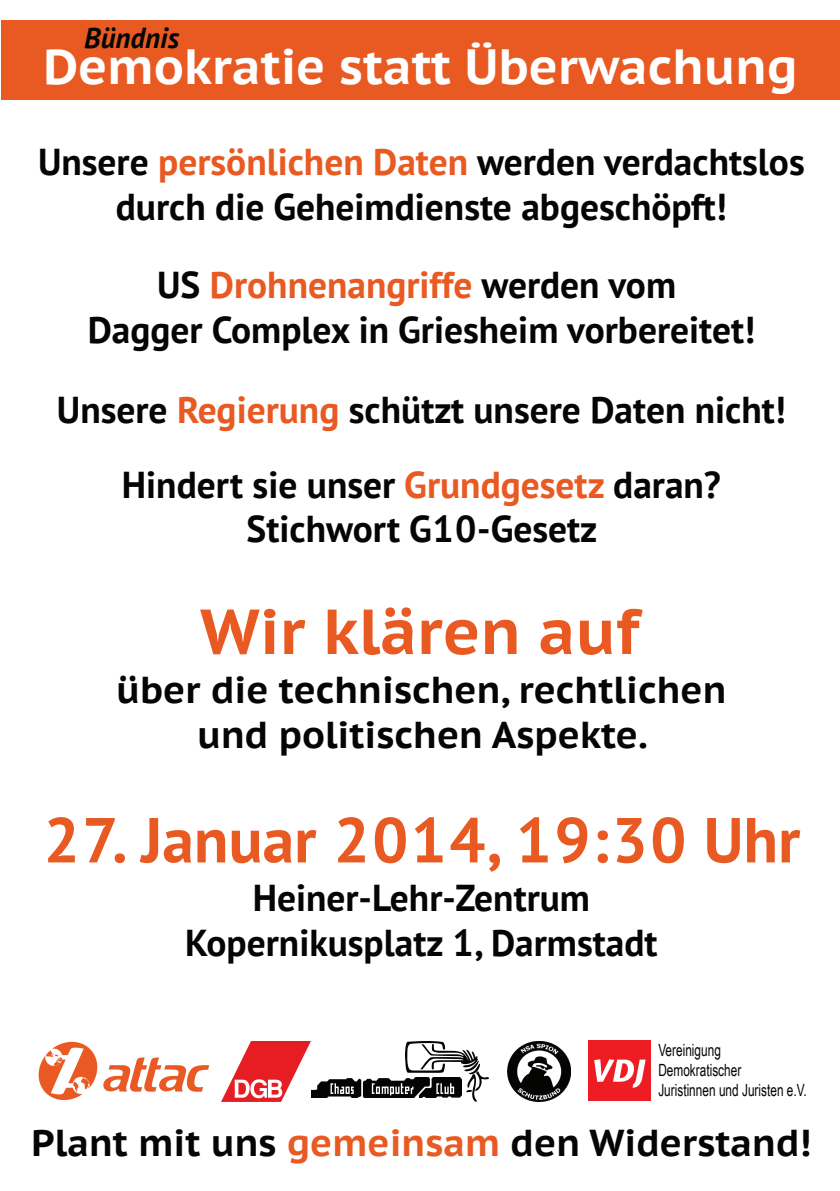
<style>
.page{position:relative;width:840px;height:1191px;background:#fff}
.page>*{position:absolute;margin:0;border:0;box-sizing:border-box;transform-origin:0 0}
.t1{font:63.4px "Attac Serifenlos Bold";color:#e95a23}
.t2{font:700 63.4px "Attac Serifenlos Caption";color:#e95a23}
.t3{font:700 49.4px "Attac Serifenlos Caption";color:#fff}
.t4{font:37.4px/44.8px "Attac Serifenlos Bold";color:#050504;text-align:center}
.t5{font:700 37.4px/44.8px "Attac Serifenlos Caption";color:#050504;text-align:center}
.t6{font:italic 28.8px "Attac Serifenlos Bold";color:#050604}
.t7{font:16.8px/20.2px "Arial Narrow";color:#050504;scale:.86 1}
.s1{color:#e95a23}
</style>
<div class="page">
<div style="left:1px;top:20px;width:838px;height:80px;background:#e95a23"></div>
<img style="left:405px;top:1041px;width:83px;height:60px">
<img style="left:311px;top:1077px;width:150px;height:20px">
<img style="left:507px;top:1041px;width:63px;height:60px">
<img style="left:221px;top:1041px;width:89px;height:60px">
<img style="left:588px;top:1040px;width:62px;height:60px">
<img style="left:38px;top:1041px;width:60px;height:60px">
<img style="left:103px;top:1058px;width:106px;height:34px">
<p class="t6" style="left:84px;top:19px;width:96px">Bündnis</p>
<p class="t3" style="left:43px;top:34px;width:755px">Demokratie statt Überwachung</p>
<p class="t4" style="left:38px;top:139px;width:767px">Unsere <span class="s1">persönlichen Daten</span> werden verdachtslos durch die Geheimdienste abgeschöpft!</p>
<p class="t4" style="left:88px;top:262px;width:668px">US <span class="s1">Drohnenangriffe</span> werden vom<br>Dagger Complex in Griesheim vorbereitet!</p>
<p class="t4" style="left:57px;top:372px;width:730px;line-height:74.4px">Unsere <span class="s1">Regierung</span> schützt unsere Daten nicht!<br>Hindert sie unser <span class="s1">Grundgesetz</span> daran?</p>
<p class="t4" style="left:246px;top:506px;width:352px">Stichwort G10-Gesetz</p>
<p class="t2" style="left:200px;top:589px;width:441px">Wir klären auf</p>
<p class="t5" style="left:116px;top:667px;width:611px">über die technischen, rechtlichen und politischen Aspekte.</p>
<p class="t1" style="left:42px;top:798px;width:759px">27. Januar 2014, 19:30 Uhr</p>
<p class="t4" style="left:185px;top:874px;width:473px">Heiner-Lehr-Zentrum<br>Kopernikusplatz 1, Darmstadt</p>
<p class="t7" style="left:658px;top:1039px;width:174px">Vereinigung<br>Demokratischer<br>Juristinnen und Juristen e.V.</p>
<p class="t5" style="left:32px;top:1119px;width:780px">Plant mit uns <span class="s1">gemeinsam</span> den Widerstand!</p>
</div>
